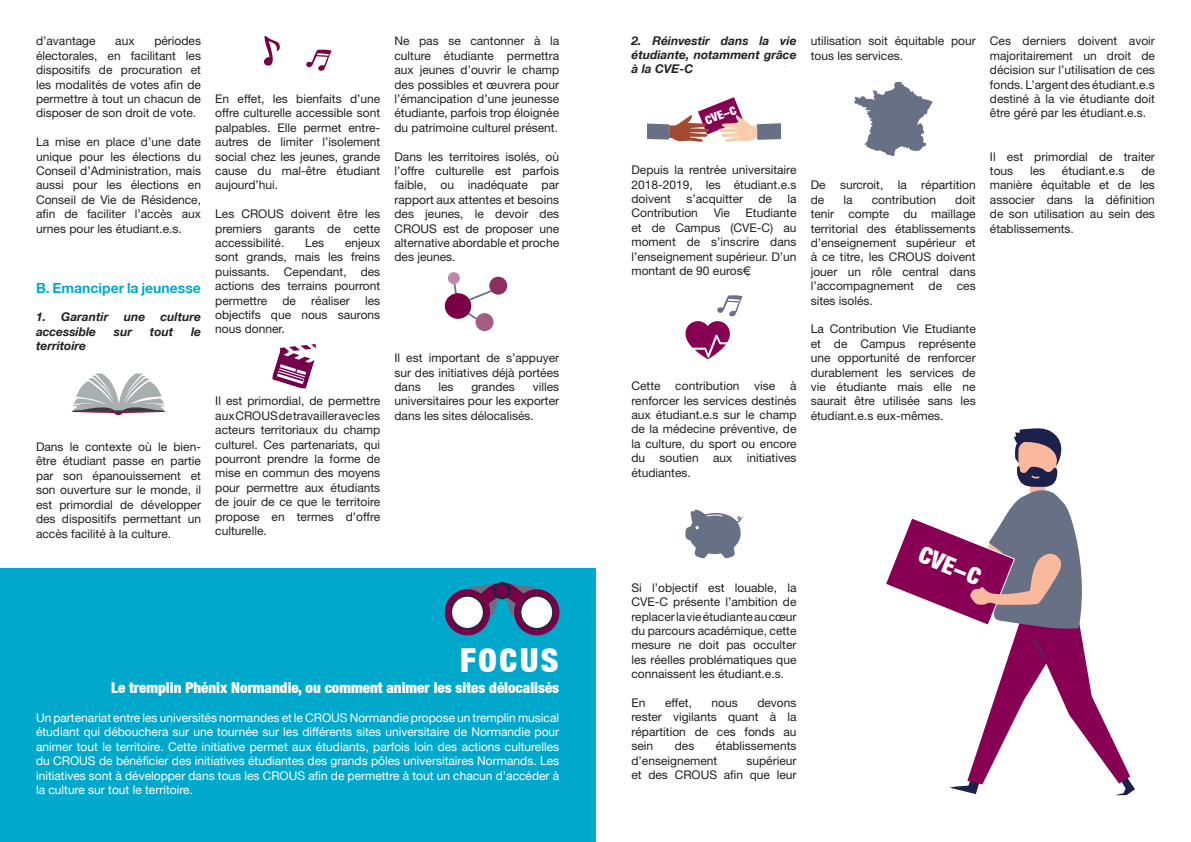
<style>
.page{position:relative;width:1191px;height:842px;background:#fff}
.page>*{position:absolute;margin:0;border:0;box-sizing:border-box;transform-origin:0 0}
.t1{font:900 condensed 33px "Helvetica Neue LT";letter-spacing:.08em;color:#fff}
.t2{font:900 condensed 24px "Helvetica Neue LT";color:#fff}
.t3{font:900 condensed 15px "Helvetica Neue LT";color:#fff}
.t4{font:700 14px "Helvetica Neue LT";color:#00a9cc}
.t5{font:12px/14.4px "Helvetica Neue";color:#231f20;text-align:justify}
.t6{font:12px/14.4px "Helvetica Neue LT";color:#fff;text-align:justify}
.t7{font:italic 700 12px/14.4px "Helvetica Neue LT";color:#231f20;text-align:justify}
.t8{font:900 condensed 12px "Helvetica Neue LT";color:#fff}
</style>
<div class="page">
<div style="left:0;top:568px;width:595px;height:274px;background:#00a9cc"></div>
<svg style="left:445px;top:583px;width:114px;height:52px"></svg>
<svg style="left:493px;top:582px;width:18px;height:17px"></svg>
<div style="left:496px;top:584px;width:12px;height:13px;background:#780047;border-radius:50%"></div>
<svg style="left:71px;top:373px;width:94px;height:42px"></svg>
<svg style="left:264px;top:36px;width:16px;height:30px"></svg>
<svg style="left:306px;top:50px;width:25px;height:21px"></svg>
<svg style="left:272px;top:344px;width:44px;height:44px"></svg>
<svg style="left:453px;top:280px;width:41px;height:41px"></svg>
<div style="left:475px;top:313px;width:18px;height:18px;background:#a55c82;border-radius:50%"></div>
<div style="left:445px;top:293px;width:26px;height:26px;background:#780047;border-radius:50%"></div>
<div style="left:489px;top:277px;width:18px;height:18px;background:#8e2e63;border-radius:50%"></div>
<div style="left:448px;top:272px;width:12px;height:12px;background:#c189a6;border-radius:50%"></div>
<svg style="left:647px;top:96px;width:134px;height:46px"></svg>
<svg style="left:685px;top:295px;width:57px;height:64px"></svg>
<svg style="left:685px;top:509px;width:58px;height:49px"></svg>
<svg style="left:886px;top:428px;width:249px;height:367px"></svg>
<svg style="left:854px;top:82px;width:78px;height:74px"></svg>
<p class="t5" style="left:36px;top:34px;width:166px;text-indent:118px">périodes électorales, en facilitant les dispositifs de procuration et les modalités de votes afin de permettre à tout un chacun de disposer de son droit de vote.</p>
<p class="t5" style="left:36px;top:135px;width:166px">La mise en place d’une date unique pour les élections du Conseil d’Administration, mais aussi pour les élections en Conseil de Vie de Résidence, afin de faciliter l’accès aux urnes pour les étudiant.e.s.</p>
<p class="t5" style="left:36px;top:34px;width:61px">d’avantage</p>
<p class="t5" style="left:115px;top:34px;width:21px">aux</p>
<p class="t4" style="left:36px;top:279px;width:166px">B. Emanciper la jeunesse</p>
<p class="t7" style="left:36px;top:310px;width:74px">1. Garantir</p>
<p class="t7" style="left:124px;top:310px;width:23px">une</p>
<p class="t7" style="left:161px;top:310px;width:42px">culture</p>
<p class="t7" style="left:36px;top:324px;width:62px">accessible</p>
<p class="t7" style="left:114px;top:324px;width:20px">sur</p>
<p class="t7" style="left:150px;top:324px;width:25px">tout</p>
<p class="t7" style="left:191px;top:324px;width:11px">le</p>
<p class="t7" style="left:36px;top:338px;width:51px">territoire</p>
<p class="t5" style="left:36px;top:439px;width:166px">Dans le contexte où le bien&shy;être étudiant passe en partie par son épanouissement et son ouverture sur le monde, il est primordial de développer des dispositifs permettant un accès facilité à la culture.</p>
<p class="t5" style="left:215px;top:91px;width:166px">En effet, les bienfaits d’une offre culturelle accessible sont palpables. Elle permet entre&shy;autres de limiter l’isolement social chez les jeunes, grande cause du mal-être étudiant aujourd’hui.</p>
<p class="t5" style="left:215px;top:207px;width:166px">Les CROUS doivent être les premiers garants de cette accessibilité.</p>
<p class="t5" style="left:215px;top:235px;width:166px;text-indent:130px">enjeux sont grands, mais les freins puissants. Cependant, des actions des terrains pourront permettre</p>
<p class="t5" style="left:305px;top:235px;width:21px">Les</p>
<p class="t5" style="left:282px;top:293px;width:15px">de</p>
<p class="t5" style="left:311px;top:293px;width:40px">réaliser</p>
<p class="t5" style="left:215px;top:293px;width:166px;text-indent:150px">les objectifs que nous saurons nous donner.</p>
<p class="t5" style="left:215px;top:394px;width:166px">Il est primordial, de permettre aux CROUS de travailler avec les acteurs territoriaux du champ culturel. Ces partenariats, qui pourront prendre la forme de mise en commun des moyens pour permettre aux étudiants de jouir de ce que le territoire propose en termes d’offre culturelle.</p>
<p class="t5" style="left:394px;top:34px;width:166px">Ne pas se cantonner à la culture étudiante permettra aux jeunes d’ouvrir le champ des possibles et œuvrera pour l’émancipation d’une jeunesse étudiante, parfois trop éloignée du patrimoine culturel présent.</p>
<p class="t5" style="left:394px;top:149px;width:166px">Dans les territoires isolés, où l’offre culturelle est parfois faible, ou inadéquate par rapport aux attentes et besoins des jeunes, le devoir des CROUS est de proposer une alternative abordable et proche des jeunes.</p>
<p class="t5" style="left:394px;top:351px;width:166px">Il est important de s’appuyer sur des initiatives déjà portées dans</p>
<p class="t5" style="left:394px;top:379px;width:166px;text-indent:138px">villes universitaires pour les exporter dans les sites délocalisés.</p>
<p class="t5" style="left:438px;top:379px;width:17px">les</p>
<p class="t5" style="left:471px;top:379px;width:45px">grandes</p>
<h1 class="t1" style="left:460px;top:640px;width:100px">FOCUS</h1>
<p class="t3" style="left:111px;top:678px;width:449px">Le tremplin Phénix Normandie, ou comment animer les sites délocalisés</p>
<p class="t6" style="left:36px;top:710px;width:525px">Un partenariat entre les universités normandes et le CROUS Normandie propose un tremplin musical étudiant qui débouchera sur une tournée sur les différents sites universitaire de Normandie pour animer tout le territoire. Cette initiative permet aux étudiants, parfois loin des actions culturelles du CROUS de bénéficier des initiatives étudiantes des grands pôles universitaires Normands. Les initiatives sont à développer dans tous les CROUS afin de permettre à tout un chacun d’accéder à la culture sur tout le territoire.</p>
<p class="t7" style="left:631px;top:33px;width:166px">2. Réinvestir dans la vie étudiante, notamment grâce à la CVE-C</p>
<p class="t8" style="left:703px;top:114px;width:34px;rotate:-21deg">CVE-C</p>
<p class="t5" style="left:810px;top:34px;width:166px">utilisation soit équitable pour tous les services.</p>
<p class="t5" style="left:631px;top:163px;width:166px">Depuis la rentrée universitaire 2018-2019, les étudiant.e.s doivent</p>
<p class="t5" style="left:686px;top:191px;width:58px">s’acquitter</p>
<p class="t5" style="left:758px;top:191px;width:15px">de</p>
<p class="t5" style="left:787px;top:191px;width:11px">la</p>
<p class="t5" style="left:631px;top:206px;width:68px">Contribution</p>
<p class="t5" style="left:713px;top:206px;width:18px">Vie</p>
<p class="t5" style="left:631px;top:206px;width:166px;text-indent:114px">Etudiante et de Campus (CVE-C) au moment de s’inscrire dans l’enseignement supérieur. D’un montant de 90 euros€,</p>
<p class="t5" style="left:631px;top:379px;width:166px">Cette contribution vise à renforcer les services destinés aux étudiant.e.s sur le champ de la médecine préventive, de la culture, du sport ou encore du soutien aux initiatives étudiantes.</p>
<p class="t5" style="left:810px;top:178px;width:166px">De surcroit, la répartition de</p>
<p class="t5" style="left:810px;top:192px;width:166px;text-indent:145px">doit tenir compte du maillage territorial des établissements d’enseignement supérieur et à ce titre, les CROUS doivent jouer un rôle central dans l’accompagnement de ces sites isolés.</p>
<p class="t5" style="left:810px;top:322px;width:166px">La Contribution Vie Etudiante et de Campus représente une opportunité de renforcer durablement les services de vie étudiante mais elle ne saurait être utilisée sans les étudiant.e.s eux-mêmes.</p>
<p class="t5" style="left:843px;top:192px;width:11px">la</p>
<p class="t5" style="left:872px;top:192px;width:66px">contribution</p>
<p class="t5" style="left:990px;top:34px;width:166px">Ces derniers doivent avoir majoritairement un droit de décision sur l’utilisation de ces fonds. L’argent des étudiant.e.s destiné à la vie étudiante doit être géré par les étudiant.e.s.</p>
<p class="t5" style="left:990px;top:149px;width:166px">Il est primordial de traiter tous</p>
<p class="t5" style="left:1030px;top:163px;width:17px">les</p>
<p class="t5" style="left:1062px;top:163px;width:64px">étudiant.e.s</p>
<p class="t5" style="left:990px;top:163px;width:166px;text-indent:151px">de manière équitable et de les associer dans la définition de son utilisation au sein des établissements.</p>
<p class="t5" style="left:631px;top:580px;width:166px">Si l’objectif est louable, la CVE-C présente l’ambition de replacer la vie étudiante au cœur du parcours académique, cette mesure ne doit pas occulter les réelles problématiques que connaissent les étudiant.e.s.</p>
<p class="t5" style="left:631px;top:695px;width:16px">En</p>
<p class="t5" style="left:665px;top:695px;width:28px">effet,</p>
<p class="t5" style="left:711px;top:695px;width:28px">nous</p>
<p class="t5" style="left:631px;top:695px;width:166px;text-indent:126px">devons rester vigilants quant à la répartition de ces fonds au sein</p>
<p class="t5" style="left:631px;top:739px;width:166px;text-indent:84px">établissements d’enseignement</p>
<p class="t5" style="left:675px;top:739px;width:21px">des</p>
<p class="t5" style="left:631px;top:753px;width:166px;text-align:right">supérieur<br>et des CROUS afin que leur</p>
<h2 class="t2" style="left:925px;top:540px;width:66px;rotate:22deg">CVE-C</h2>
</div>
